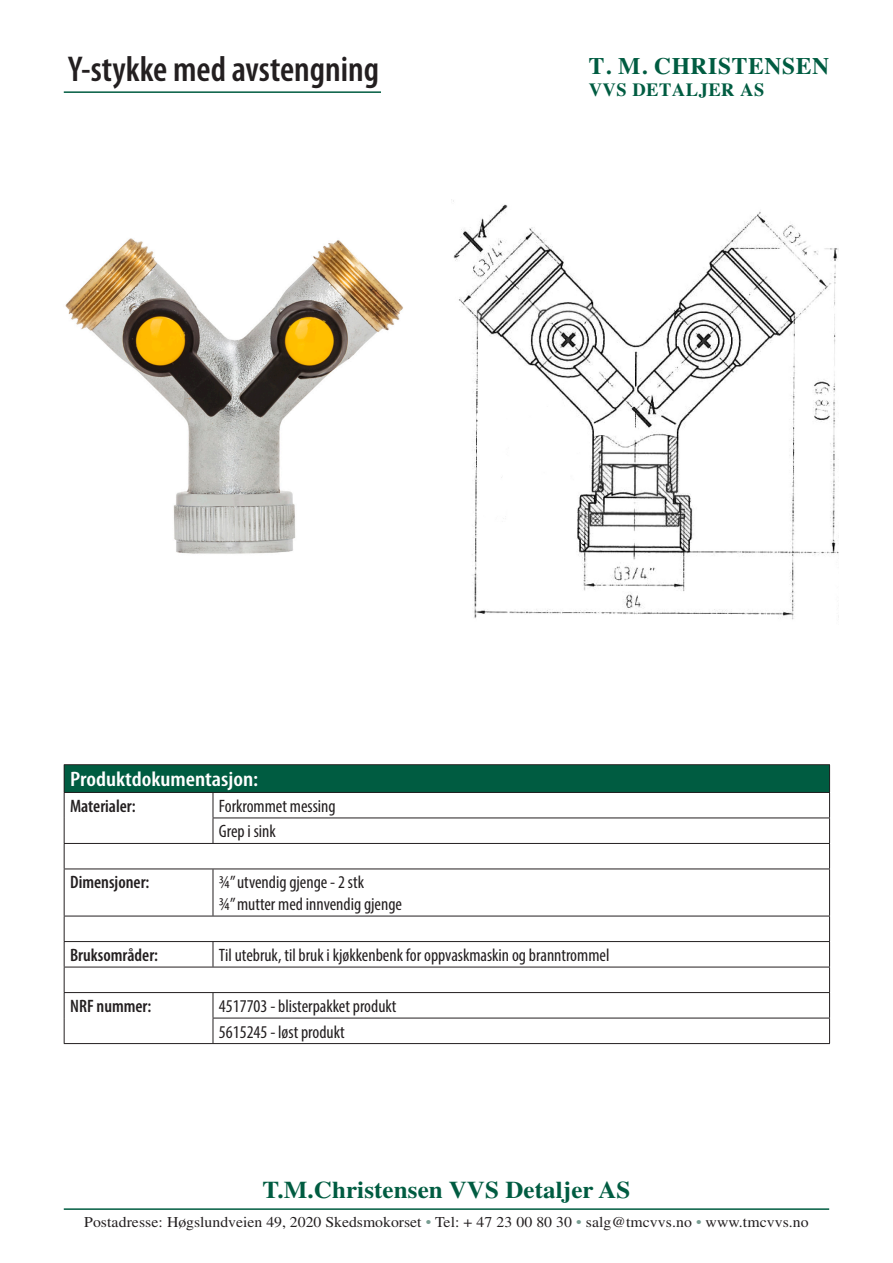
<style>
.page{position:relative;width:893px;height:1263px;background:#fff}
.page>*{position:absolute;margin:0;border:0;box-sizing:border-box;transform-origin:0 0}
.t1{font:600 condensed 36px "Myriad Pro";color:#231f20}
.t2{font:700 24px "Times";letter-spacing:.005em;color:#005c41;scale:1.04 1}
.t3{font:700 23.7px "Times";letter-spacing:.025em;color:#005c41}
.t4{font:600 condensed 21px "Myriad Pro";color:#fff;scale:1.12 1}
.t5{font:700 18.6px "Times";letter-spacing:.025em;color:#005c41}
.t6{font:condensed 18px/25.5px "Myriad Pro";color:#231f20}
.t7{font:600 condensed 18px "Myriad Pro";color:#231f20}
.t8{font:15px "Times";letter-spacing:.005em;color:#231f20;scale:1.05 1}
.s1{color:#789d92}
</style>
<div class="page">
<hr style="left:64px;top:1208px;width:765px;height:2px;background:#005c41">
<hr style="left:64px;top:91px;width:317px;height:2px;background:#005c41">
<img style="left:65px;top:238px;width:338px;height:316px">
<img style="left:453px;top:200px;width:386px;height:420px">
<div style="left:64px;top:765px;width:766px;height:27px;background:#005c41"></div>
<hr style="left:64px;top:764px;width:149px;height:1px;background:#231f20">
<hr style="left:213px;top:764px;width:617px;height:1px;background:#231f20">
<hr style="left:64px;top:792px;width:149px;height:1px;background:#231f20">
<hr style="left:213px;top:792px;width:617px;height:1px;background:#231f20">
<hr style="left:213px;top:817px;width:617px;height:1px;background:#231f20">
<svg style="left:213px;top:793px;width:1px;height:50px"></svg>
<hr style="left:64px;top:843px;width:149px;height:1px;background:#231f20">
<svg style="left:64px;top:765px;width:1px;height:103px"></svg>
<hr style="left:213px;top:843px;width:617px;height:1px;background:#231f20">
<svg style="left:829px;top:765px;width:1px;height:103px"></svg>
<hr style="left:64px;top:868px;width:149px;height:1px;background:#231f20">
<hr style="left:64px;top:869px;width:1px;height:47px;background:#231f20">
<hr style="left:213px;top:868px;width:617px;height:1px;background:#231f20">
<hr style="left:213px;top:869px;width:1px;height:47px;background:#231f20">
<hr style="left:829px;top:869px;width:1px;height:47px;background:#231f20">
<hr style="left:64px;top:916px;width:149px;height:1px;background:#231f20">
<hr style="left:213px;top:916px;width:617px;height:1px;background:#231f20">
<hr style="left:64px;top:941px;width:149px;height:1px;background:#231f20">
<hr style="left:213px;top:941px;width:617px;height:1px;background:#231f20">
<svg style="left:213px;top:942px;width:1px;height:25px"></svg>
<hr style="left:64px;top:967px;width:149px;height:1px;background:#231f20">
<hr style="left:213px;top:967px;width:617px;height:1px;background:#231f20">
<hr style="left:64px;top:992px;width:149px;height:1px;background:#231f20">
<hr style="left:213px;top:992px;width:617px;height:1px;background:#231f20">
<svg style="left:64px;top:916px;width:1px;height:127px"></svg>
<hr style="left:213px;top:1018px;width:617px;height:1px;background:#231f20">
<svg style="left:213px;top:993px;width:1px;height:50px"></svg>
<svg style="left:829px;top:916px;width:1px;height:127px"></svg>
<hr style="left:64px;top:1043px;width:149px;height:1px;background:#231f20">
<hr style="left:213px;top:1043px;width:617px;height:1px;background:#231f20">
<h1 class="t1" style="left:68px;top:49px;width:313px">Y-stykke med avstengning</h1>
<h3 class="t3" style="left:589px;top:43px;width:242px">T. M. CHRISTENSEN</h3>
<p class="t5" style="left:589px;top:72px;width:177px">VVS DETALJER AS</p>
<p class="t4" style="left:70px;top:768px;width:169px">Produktdokumentasjon:</p>
<p class="t7" style="left:70px;top:796px;width:67px">Materialer:</p>
<p class="t6" style="left:219px;top:793px;width:118px">Forkrommet messing<br>Grep i sink</p>
<p class="t7" style="left:70px;top:873px;width:81px">Dimensjoner:</p>
<p class="t6" style="left:219px;top:871px;width:185px;line-height:21.6px">¾” utvendig gjenge - 2 stk<br>¾” mutter med innvendig gjenge</p>
<p class="t7" style="left:70px;top:945px;width:89px">Bruksområder:</p>
<p class="t6" style="left:219px;top:942px;width:392px">Til utebruk, til bruk i kjøkkenbenk for oppvaskmaskin og branntrommel</p>
<p class="t7" style="left:70px;top:996px;width:83px">NRF nummer:</p>
<p class="t6" style="left:219px;top:993px;width:179px">4517703 - blisterpakket produkt<br>5615245 - løst produkt</p>
<h2 class="t2" style="left:263px;top:1175px;width:355px">T.M.Christensen VVS Detaljer AS</h2>
<p class="t8" style="left:84px;top:1213px;width:692px">Postadresse: Høgslundveien 49, 2020 Skedsmokorset <span class="s1">•</span> Tel: + 47 23 00 80 30 <span class="s1">•</span> salg@tmcvvs.no <span class="s1">•</span> www.tmcvvs.no</p>
</div>
